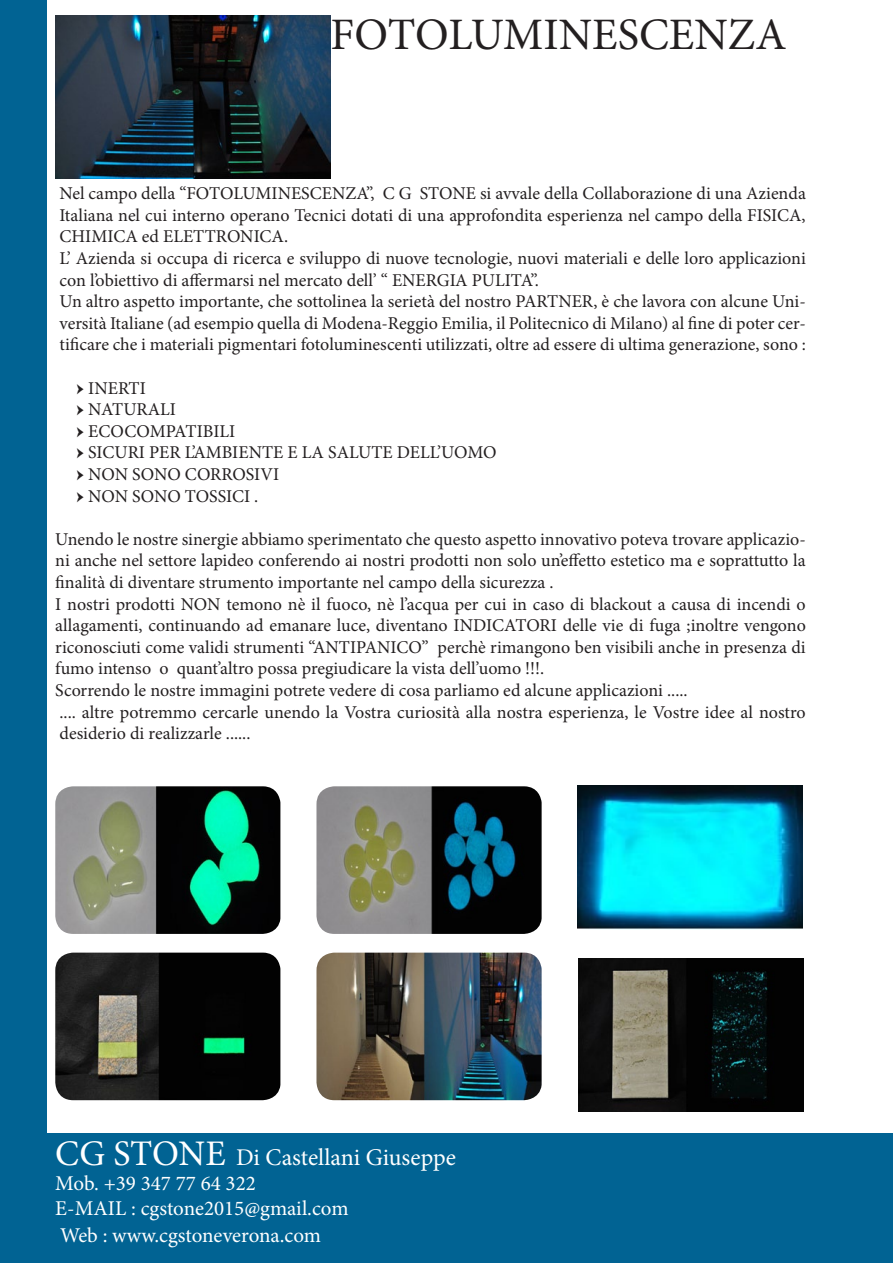
<style>
.page{position:relative;width:893px;height:1263px;background:#fff}
.page>*{position:absolute;margin:0;border:0;box-sizing:border-box;transform-origin:0 0}
.t1{font:45px "Minion Pro";color:#231f20}
.t2{font:24px "Minion Pro";letter-spacing:-.005em;color:#fff}
.t3{font:21px "Minion Pro";color:#fff}
.t4{font:18px/21.6px "Minion Pro";color:#231f20;text-align:justify}
.s1{font-size:36px}
</style>
<div class="page">
<div style="left:0;top:0;width:47px;height:1263px;background:#016393"></div>
<div style="left:0;top:1133px;width:893px;height:130px;background:#016393"></div>
<img style="left:55px;top:16px;width:275px;height:163px">
<img style="left:55px;top:786px;width:225px;height:148px">
<img style="left:316px;top:786px;width:226px;height:148px">
<img style="left:578px;top:786px;width:225px;height:143px">
<img style="left:55px;top:953px;width:225px;height:147px">
<img style="left:316px;top:953px;width:226px;height:147px">
<img style="left:578px;top:959px;width:225px;height:153px">
<p class="t1" style="left:331px;top:4px;width:458px">FOTOLUMINESCENZA</p>
<p class="t4" style="left:60px;top:183px;width:748px">Nel campo della “FOTOLUMINESCENZA”, C G STONE si avvale della Collaborazione di una Azienda Italiana nel cui interno operano Tecnici dotati di una approfondita esperienza nel campo della FISICA, CHIMICA ed ELETTRONICA.</p>
<p class="t4" style="left:60px;top:247px;width:748px">L’ Azienda si occupa di ricerca e sviluppo di nuove tecnologie, nuovi materiali e delle loro applicazioni con l’obiettivo di affermarsi nel mercato dell’ “ ENERGIA PULITA”.</p>
<p class="t4" style="left:60px;top:291px;width:748px">Un altro aspetto importante, che sottolinea la serietà del nostro PARTNER, è che lavora con alcune Uni&shy;versità Italiane (ad esempio quella di Modena-Reggio Emilia, il Politecnico di Milano) al fine di poter cer&shy;tificare che i materiali pigmentari fotoluminescenti utilizzati, oltre ad essere di ultima generazione, sono :</p>
<p class="t4" style="left:77px;top:377px;width:71px">→ INERTI</p>
<p class="t4" style="left:77px;top:399px;width:101px">→ NATURALI</p>
<p class="t4" style="left:77px;top:420px;width:160px">→ ECOCOMPATIBILI</p>
<p class="t4" style="left:77px;top:442px;width:422px">→ SICURI PER L’AMBIENTE E LA SALUTE DELL’UOMO</p>
<p class="t4" style="left:77px;top:463px;width:204px">→ NON SONO CORROSIVI</p>
<p class="t4" style="left:77px;top:485px;width:183px">→ NON SONO TOSSICI .</p>
<p class="t4" style="left:55px;top:528px;width:752px">Unendo le nostre sinergie abbiamo sperimentato che questo aspetto innovativo poteva trovare applicazio&shy;ni anche nel settore lapideo conferendo ai nostri prodotti non solo un’effetto estetico ma e soprattutto la finalità di diventare strumento importante nel campo della sicurezza .</p>
<p class="t4" style="left:55px;top:593px;width:752px">I nostri prodotti NON temono nè il fuoco, nè l’acqua per cui in caso di blackout a causa di incendi o allagamenti, continuando ad emanare luce, diventano INDICATORI delle vie di fuga ;inoltre vengono riconosciuti come validi strumenti “ANTIPANICO” perchè rimangono ben visibili anche in presenza di fumo intenso o quant’altro possa pregiudicare la vista dell’uomo !!!.</p>
<p class="t4" style="left:55px;top:679px;width:634px">Scorrendo le nostre immagini potrete vedere di cosa parliamo ed alcune applicazioni .....</p>
<p class="t4" style="left:60px;top:701px;width:748px">.... altre potremmo cercarle unendo la Vostra curiosità alla nostra esperienza, le Vostre idee al nostro desiderio di realizzarle ......</p>
<p class="t2" style="left:55px;top:1141px;width:402px"><span class="s1">CG STONE</span> Di Castellani Giuseppe</p>
<p class="t3" style="left:55px;top:1169px;width:202px">Mob. +39 347 77 64 322</p>
<p class="t3" style="left:55px;top:1194px;width:295px">E-MAIL : cgstone2015@gmail.com</p>
<p class="t3" style="left:60px;top:1221px;width:263px">Web : www.cgstoneverona.com</p>
</div>
